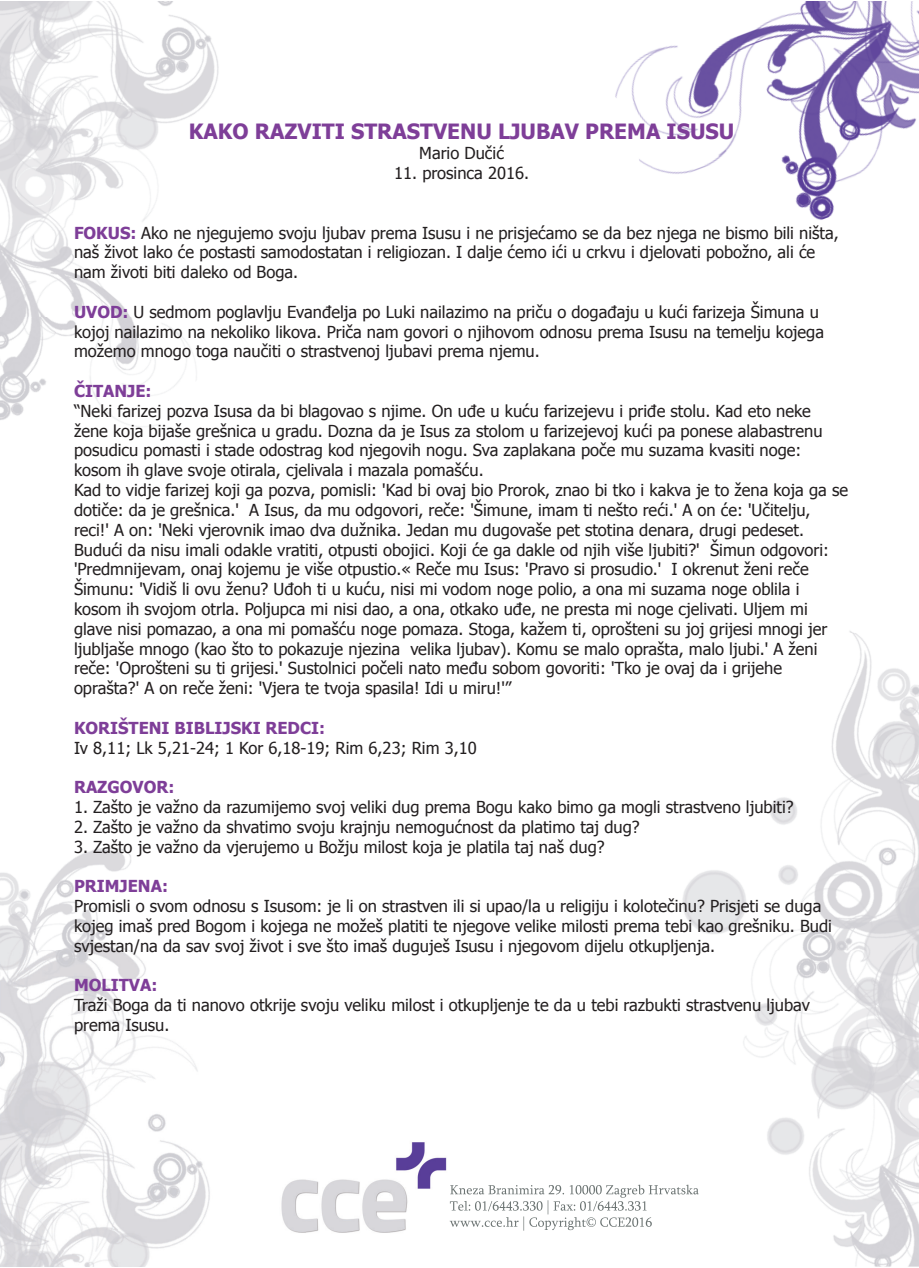
<style>
.page{position:relative;width:919px;height:1268px;background:#fff}
.page>*{position:absolute;margin:0;border:0;box-sizing:border-box;transform-origin:0 0}
.t1{font:700 21px "Tahoma";color:#7e3e98}
.t2{font:16.5px/19.8px "Tahoma";color:#231f20}
.t3{font:700 16.5px "Tahoma";color:#7e3e98}
.s1{font-weight:700;color:#7e3e98}
</style>
<div class="page">
<img style="left:0;top:1px;width:918px;height:1265px">
<svg style="left:449px;top:1184px;width:249px;height:46px"></svg>
<p class="t1" style="left:189px;top:117px;width:547px">KAKO RAZVITI STRASTVENU LJUBAV PREMA ISUSU</p>
<p class="t2" style="left:419px;top:143px;width:86px">Mario Dučić</p>
<p class="t2" style="left:394px;top:162px;width:136px">11. prosinca 2016.</p>
<p class="t2" style="left:74px;top:222px;width:766px"><span class="s1">FOKUS:</span> Ako ne njegujemo svoju ljubav prema Isusu i ne prisjećamo se da bez njega ne bismo bili ništa, naš život lako će postasti samodostatan i religiozan. I dalje ćemo ići u crkvu i djelovati pobožno, ali će nam životi biti daleko od Boga.</p>
<p class="t2" style="left:74px;top:301px;width:751px"><span class="s1">UVOD:</span> U sedmom poglavlju Evanđelja po Luki nailazimo na priču o događaju u kući farizeja Šimuna u kojoj nailazimo na nekoliko likova. Priča nam govori o njihovom odnosu prema Isusu na temelju kojega možemo mnogo toga naučiti o strastvenoj ljubavi prema njemu.</p>
<p class="t3" style="left:74px;top:379px;width:79px">ČITANJE:</p>
<p class="t2" style="left:74px;top:400px;width:775px">“Neki farizej pozva Isusa da bi blagovao s njime. On uđe u kuću farizejevu i priđe stolu. Kad eto neke žene koja bijaše grešnica u gradu. Dozna da je Isus za stolom u farizejevoj kući pa ponese alabastrenu posudicu pomasti i stade odostrag kod njegovih nogu. Sva zaplakana poče mu suzama kvasiti noge: kosom ih glave svoje otirala, cjelivala i mazala pomašću.<br>Kad to vidje farizej koji ga pozva, pomisli: 'Kad bi ovaj bio Prorok, znao bi tko i kakva je to žena koja ga se dotiče: da je grešnica.' A Isus, da mu odgovori, reče: 'Šimune, imam ti nešto reći.' A on će: 'Učitelju, reci!' A on: 'Neki vjerovnik imao dva dužnika. Jedan mu dugovaše pet stotina denara, drugi pedeset.<br>Budući da nisu imali odakle vratiti, otpusti obojici. Koji će ga dakle od njih više ljubiti?' Šimun odgovori: 'Predmnijevam, onaj kojemu je više otpustio.« Reče mu Isus: 'Pravo si prosudio.' I okrenut ženi reče Šimunu: 'Vidiš li ovu ženu? Uđoh ti u kuću, nisi mi vodom noge polio, a ona mi suzama noge oblila i kosom ih svojom otrla. Poljupca mi nisi dao, a ona, otkako uđe, ne presta mi noge cjelivati. Uljem mi glave nisi pomazao, a ona mi pomašću noge pomaza. Stoga, kažem ti, oprošteni su joj grijesi mnogi jer ljubljaše mnogo (kao što to pokazuje njezina velika ljubav). Komu se malo oprašta, malo ljubi.' A ženi reče: 'Oprošteni su ti grijesi.' Sustolnici počeli nato među sobom govoriti: 'Tko je ovaj da i grijehe oprašta?' A on reče ženi: 'Vjera te tvoja spasila! Idi u miru!'”</p>
<p class="t3" style="left:74px;top:716px;width:252px">KORIŠTENI BIBLIJSKI REDCI:</p>
<p class="t2" style="left:74px;top:737px;width:404px">Iv 8,11; Lk 5,21-24; 1 Kor 6,18-19; Rim 6,23; Rim 3,10</p>
<p class="t3" style="left:74px;top:775px;width:102px">RAZGOVOR:</p>
<p class="t2" style="left:74px;top:796px;width:721px">1. Zašto je važno da razumijemo svoj veliki dug prema Bogu kako bimo ga mogli strastveno ljubiti?</p>
<p class="t2" style="left:74px;top:816px;width:567px">2. Zašto je važno da shvatimo svoju krajnju nemogućnost da platimo taj dug?</p>
<p class="t2" style="left:74px;top:836px;width:532px">3. Zašto je važno da vjerujemo u Božju milost koja je platila taj naš dug?</p>
<p class="t3" style="left:74px;top:874px;width:95px">PRIMJENA:</p>
<p class="t2" style="left:74px;top:895px;width:759px">Promisli o svom odnosu s Isusom: je li on strastven ili si upao/la u religiju i kolotečinu? Prisjeti se duga kojeg imaš pred Bogom i kojega ne možeš platiti te njegove velike milosti prema tebi kao grešniku. Budi svjestan/na da sav svoj život i sve što imaš duguješ Isusu i njegovom dijelu otkupljenja.</p>
<p class="t3" style="left:74px;top:973px;width:85px">MOLITVA:</p>
<p class="t2" style="left:74px;top:994px;width:737px">Traži Boga da ti nanovo otkrije svoju veliku milost i otkupljenje te da u tebi razbukti strastvenu ljubav prema Isusu.</p>
</div>
